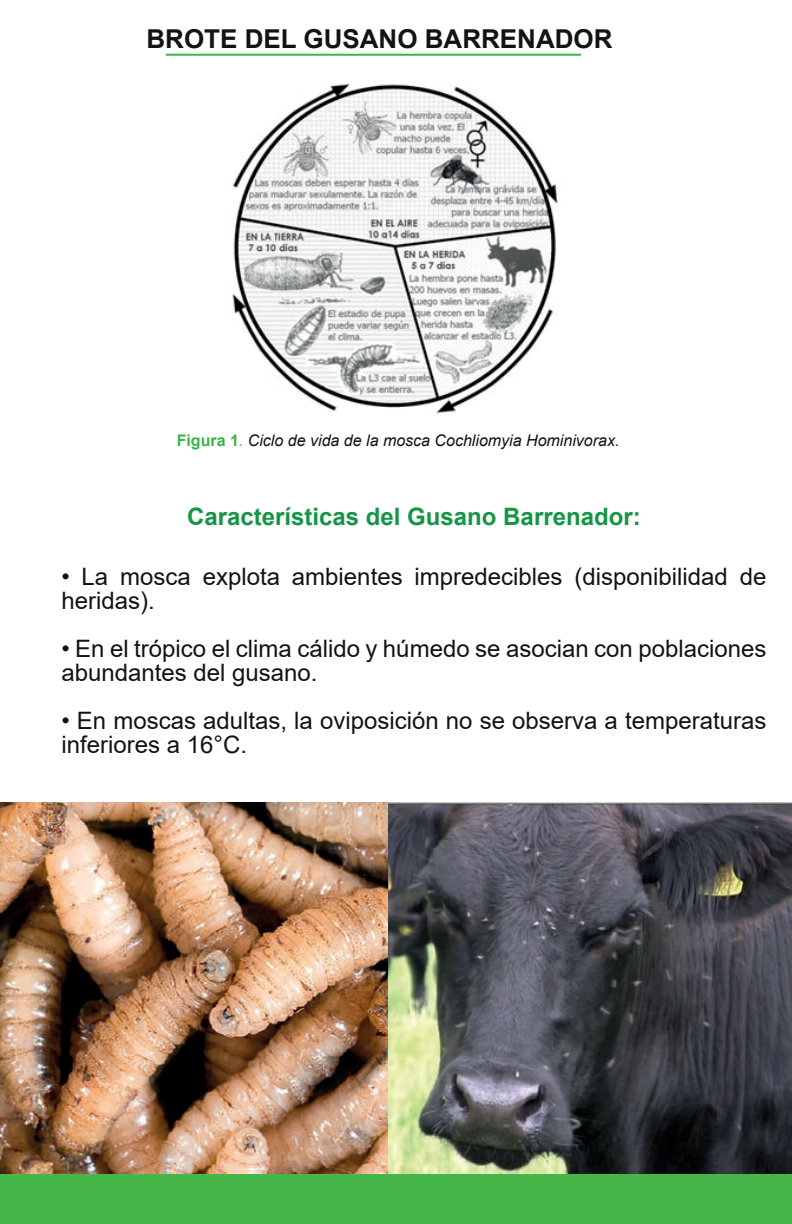
<style>
.page{position:relative;width:792px;height:1224px;background:#fff}
.page>*{position:absolute;margin:0;border:0;box-sizing:border-box;transform-origin:0 0}
.t1{font:700 26px "Arial";color:#111416}
.t2{font:24px/24px "Arial";color:#111416}
.t3{font:700 24px "Arial";color:#159546}
.t4{font:italic 16px "Arial";color:#111416}
.s1{font-weight:700;font-style:normal;color:#3ab54a}
.s2{color:#3ab54a}
</style>
<div class="page">
<img style="left:0;top:803px;width:389px;height:372px">
<img style="left:389px;top:803px;width:403px;height:372px">
<img style="left:232px;top:83px;width:326px;height:331px">
<hr style="left:166px;top:54px;width:415px;height:2px;background:#3ab54a">
<div style="left:0;top:1175px;width:792px;height:49px;background:#47b648"></div>
<p class="t1" style="left:146px;top:20px;width:468px">BROTE DEL GUSANO BARRENADOR</p>
<p class="t4" style="left:177px;top:430px;width:444px"><span class="s1">Figura 1</span><span class="s2">.</span> Ciclo de vida de la mosca Cochliomyia Hominivorax.</p>
<p class="t3" style="left:187px;top:500px;width:455px">Características del Gusano Barrenador:</p>
<p class="t2" style="left:61px;top:565px;width:707px">• La mosca explota ambientes impredecibles (disponibilidad de heridas).</p>
<p class="t2" style="left:61px;top:637px;width:707px">• En el trópico el clima cálido y húmedo se asocian con poblaciones abundantes del gusano.</p>
<p class="t2" style="left:61px;top:709px;width:707px">• En moscas adultas, la oviposición no se observa a temperaturas inferiores a 16°C.</p>
</div>
